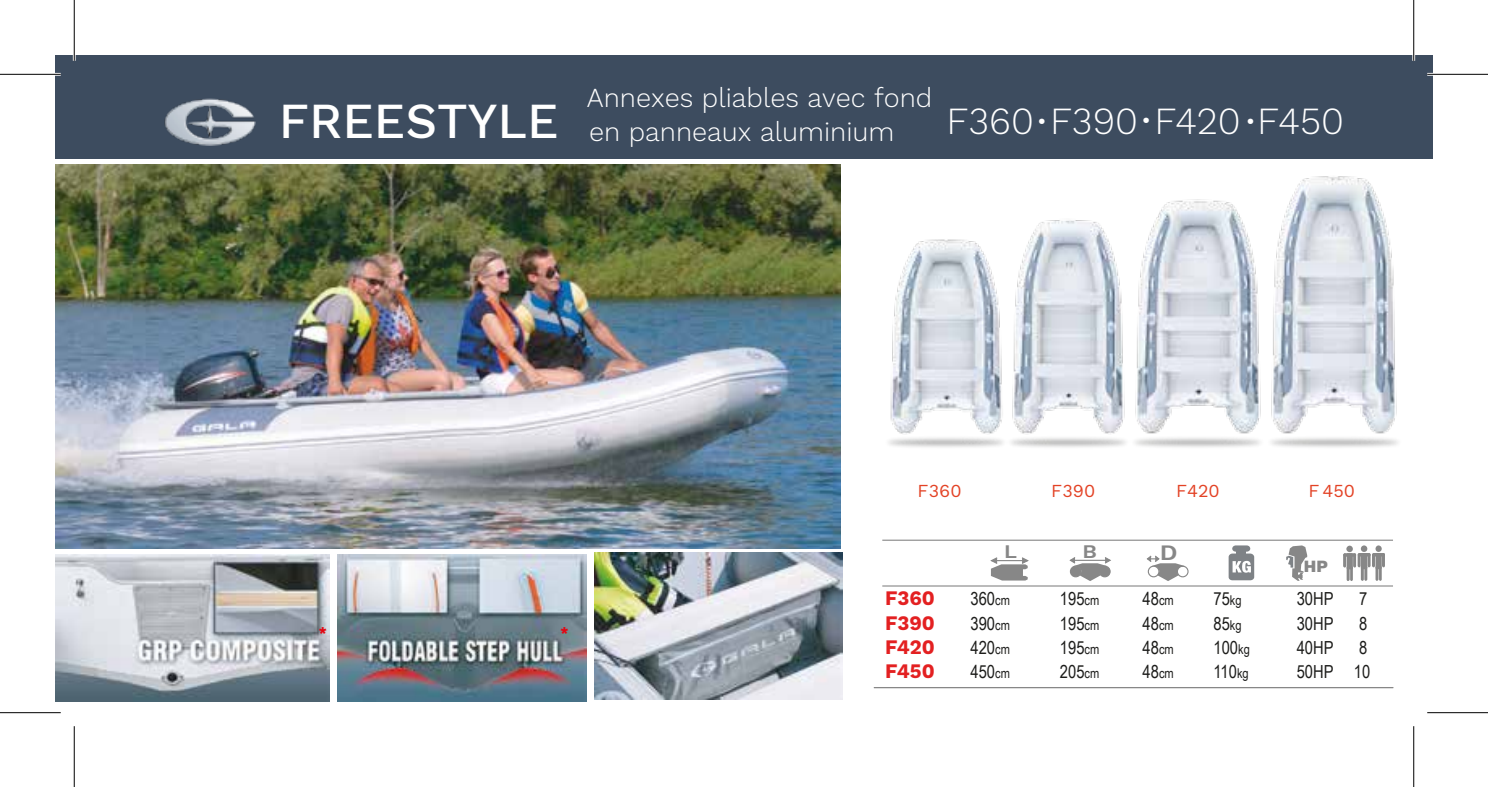
<style>
.page{position:relative;width:1488px;height:787px;background:#fff}
.page>*{position:absolute;margin:0;border:0;box-sizing:border-box;transform-origin:0 0}
.t1{font:500 49.5px "Work Sans";color:#fff}
.t2{font:300 37.8px "Work Sans";color:#fff}
.t3{font:300 27px "Work Sans";color:#fff}
.t4{font:600 21.6px "Work Sans";color:#878787;scale:1.15 1}
.t5{font:700 20.25px "Work Sans";color:#e32021}
.t6{font:600 18.9px "Work Sans";color:#878787;scale:1.14 1}
.t7{font:18px "Arial Narrow";color:#1d1d1b}
.t8{font:18px "Work Sans";color:#e34225}
.t9{font:800 16.88px "Work Sans";color:#878787}
.t10{font:800 13.5px "Work Sans";color:#e30613}
.s1{font-weight:200}
.s2{font-size:13.5px}
</style>
<div class="page">
<div style="left:55px;top:55px;width:1378px;height:104px;background:#3d4c5f"></div>
<img style="left:165px;top:99px;width:91px;height:47px">
<img style="left:55px;top:165px;width:785px;height:383px">
<img style="left:888px;top:176px;width:510px;height:272px">
<img style="left:55px;top:554px;width:275px;height:147px">
<img style="left:338px;top:554px;width:249px;height:147px">
<img style="left:594px;top:552px;width:249px;height:147px">
<hr style="left:874px;top:686px;width:519px;height:2px;background:#878787">
<div style="left:1229px;top:553px;width:25px;height:27px;background:#7e8286;border-radius:4px"></div>
<svg style="left:1236px;top:551px;width:10px;height:2px"></svg>
<div style="left:1232px;top:545px;width:18px;height:6px;background:#7e8286;border-radius:3px"></div>
<svg style="left:1232px;top:560px;width:19px;height:12px"></svg>
<svg style="left:1286px;top:545px;width:21px;height:35px"></svg>
<hr style="left:1347px;top:566px;width:3px;height:15px;background:#878787">
<hr style="left:1350px;top:566px;width:3px;height:15px;background:#878787">
<hr style="left:1361px;top:566px;width:3px;height:14px;background:#878787">
<hr style="left:1364px;top:566px;width:3px;height:14px;background:#878787">
<hr style="left:1375px;top:566px;width:3px;height:14px;background:#878787">
<hr style="left:1379px;top:566px;width:3px;height:14px;background:#878787">
<svg style="left:1343px;top:545px;width:41px;height:24px"></svg>
<hr style="left:1382px;top:553px;width:3px;height:14px;background:#878787">
<hr style="left:1372px;top:553px;width:3px;height:14px;background:#878787">
<svg style="left:990px;top:557px;width:39px;height:23px"></svg>
<hr style="left:991px;top:560px;width:37px;height:1px;background:#878787">
<div style="left:1177px;top:565px;width:11px;height:12px;border:1px solid #878787;border-radius:50%"></div>
<svg style="left:1146px;top:555px;width:39px;height:26px"></svg>
<svg style="left:1069px;top:557px;width:42px;height:24px"></svg>
<div style="left:1070px;top:566px;width:11px;height:10px;background:#878787;border-radius:50%"></div>
<div style="left:1070px;top:565px;width:12px;height:12px;border:1px solid #878787;border-radius:50%"></div>
<div style="left:1099px;top:566px;width:11px;height:10px;background:#878787;border-radius:50%"></div>
<div style="left:1099px;top:565px;width:12px;height:12px;border:1px solid #878787;border-radius:50%"></div>
<hr style="left:882px;top:539px;width:511px;height:1px;background:#878787">
<hr style="left:882px;top:585px;width:511px;height:1px;background:#878787">
<hr style="left:0;top:73px;width:61px;height:3px;background:#fff">
<hr style="left:1427px;top:73px;width:61px;height:3px;background:#fff">
<hr style="left:73px;top:0;width:3px;height:61px;background:#fff">
<hr style="left:1412px;top:0;width:3px;height:61px;background:#fff">
<hr style="left:0;top:74px;width:61px;height:1px;background:#000">
<hr style="left:1427px;top:74px;width:61px;height:1px;background:#000">
<hr style="left:0;top:712px;width:61px;height:1px;background:#000">
<hr style="left:1427px;top:712px;width:61px;height:1px;background:#000">
<hr style="left:74px;top:0;width:1px;height:61px;background:#000">
<hr style="left:74px;top:726px;width:1px;height:60px;background:#000">
<hr style="left:1413px;top:0;width:1px;height:61px;background:#000">
<hr style="left:1413px;top:726px;width:1px;height:60px;background:#000">
<h1 class="t1" style="left:279px;top:92px;width:281px">FREESTYLE</h1>
<h3 class="t3" style="left:587px;top:82px;width:347px">Annexes pliables avec fond</h3>
<h3 class="t3" style="left:589px;top:116px;width:307px">en panneaux aluminium</h3>
<h2 class="t2" style="left:946px;top:99px;width:399px">F360<span class="s1">•</span>F390<span class="s1">•</span>F420<span class="s1">•</span>F450</h2>
<p class="t10" style="left:319px;top:624px;width:10px">*</p>
<p class="t10" style="left:561px;top:624px;width:10px">*</p>
<p class="t8" style="left:918px;top:480px;width:45px">F360</p>
<p class="t8" style="left:1051px;top:480px;width:45px">F390</p>
<p class="t8" style="left:1176px;top:480px;width:45px">F420</p>
<p class="t8" style="left:1308px;top:480px;width:48px">F 450</p>
<p class="t6" style="left:1004px;top:540px;width:13px">L</p>
<p class="t6" style="left:1082px;top:540px;width:14px">B</p>
<p class="t4" style="left:1160px;top:540px;width:17px">D</p>
<p class="t9" style="left:1304px;top:556px;width:26px">HP</p>
<p class="t5" style="left:885px;top:586px;width:51px">F360</p>
<p class="t7" style="left:970px;top:585px;width:41px">360<span class="s2">cm</span></p>
<p class="t7" style="left:1060px;top:585px;width:41px">195<span class="s2">cm</span></p>
<p class="t7" style="left:1143px;top:585px;width:33px">48<span class="s2">cm</span></p>
<p class="t7" style="left:1213px;top:585px;width:30px">75<span class="s2">kg</span></p>
<p class="t7" style="left:1297px;top:585px;width:38px">30HP</p>
<p class="t7" style="left:1359px;top:585px;width:10px">7</p>
<p class="t5" style="left:885px;top:610px;width:51px">F390</p>
<p class="t7" style="left:970px;top:609px;width:41px">390<span class="s2">cm</span></p>
<p class="t7" style="left:1060px;top:609px;width:41px">195<span class="s2">cm</span></p>
<p class="t7" style="left:1143px;top:609px;width:33px">48<span class="s2">cm</span></p>
<p class="t7" style="left:1213px;top:609px;width:30px">85<span class="s2">kg</span></p>
<p class="t7" style="left:1297px;top:609px;width:38px">30HP</p>
<p class="t7" style="left:1359px;top:609px;width:10px">8</p>
<p class="t5" style="left:885px;top:635px;width:51px">F420</p>
<p class="t7" style="left:970px;top:634px;width:41px">420<span class="s2">cm</span></p>
<p class="t7" style="left:1060px;top:634px;width:41px">195<span class="s2">cm</span></p>
<p class="t7" style="left:1143px;top:634px;width:33px">48<span class="s2">cm</span></p>
<p class="t7" style="left:1213px;top:634px;width:38px">100<span class="s2">kg</span></p>
<p class="t7" style="left:1297px;top:634px;width:38px">40HP</p>
<p class="t7" style="left:1359px;top:634px;width:10px">8</p>
<p class="t5" style="left:885px;top:659px;width:51px">F450</p>
<p class="t7" style="left:970px;top:658px;width:41px">450<span class="s2">cm</span></p>
<p class="t7" style="left:1060px;top:658px;width:41px">205<span class="s2">cm</span></p>
<p class="t7" style="left:1143px;top:658px;width:33px">48<span class="s2">cm</span></p>
<p class="t7" style="left:1213px;top:658px;width:37px">110<span class="s2">kg</span></p>
<p class="t7" style="left:1297px;top:658px;width:75px">50HP 10</p>
</div>
